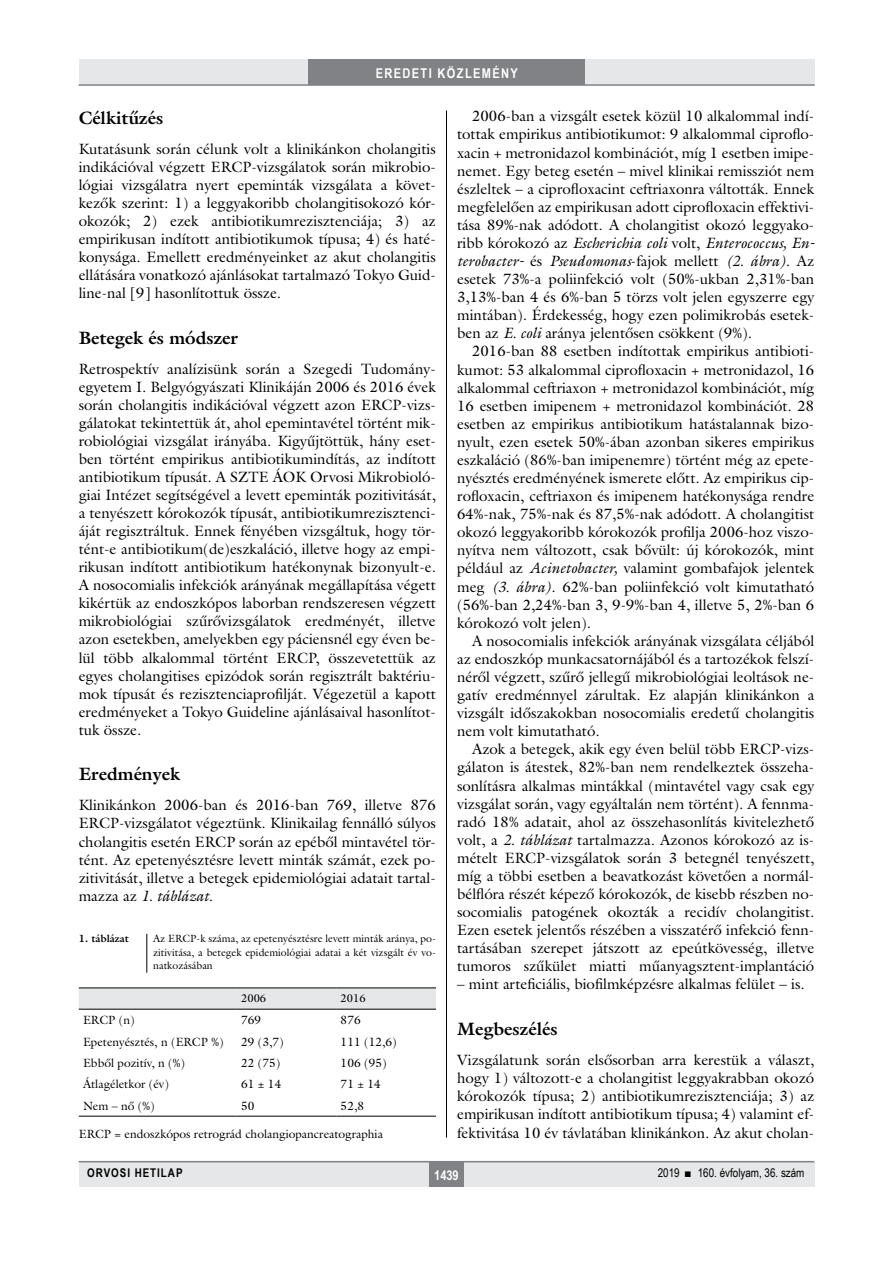
<style>
.page{position:relative;width:893px;height:1263px;background:#fff}
.page>*{position:absolute;margin:0;border:0;box-sizing:border-box;transform-origin:0 0}
.alcimbold{font:700 18px "Galliard Reg";color:#000}
.Body_Text{font:15px/18.1px "Galliard Reg";color:#000;text-align:justify}
.Body_tompa{font:15px/18px "Galliard Reg";color:#000;text-align:justify}
.t1{font:700 13.5px "Arial Narrow";letter-spacing:.1em;color:#fff}
.tabla{font:12px "Galliard Reg";color:#000}
.tompa_8_10{font:12px "Galliard Reg";color:#000}
.t2{font:12px "Arial Narrow";color:#000}
.t3{font:700 12px "Arial Narrow";letter-spacing:.08em;color:#000}
.tablafej{font:11.25px "Galliard Reg";color:#000}
.kepalairas2{font:10.5px/13.5px "Galliard Reg";color:#000;text-align:justify}
.kepalairas1{font:700 10.5px "Galliard Reg";color:#000}
.s1{font-style:italic}
</style>
<div class="page">
<div style="left:79px;top:1161px;width:735px;height:25px;background:#e6e7e8"></div>
<div style="left:429px;top:1161px;width:34px;height:25px;background:#808285"></div>
<hr style="left:79px;top:1161px;width:735px;height:1px;background:#808285">
<div style="left:79px;top:60px;width:735px;height:25px;background:#e6e7e8"></div>
<div style="left:308px;top:60px;width:277px;height:25px;background:#808285"></div>
<hr style="left:79px;top:84px;width:736px;height:2px;background:#808285">
<hr style="left:446px;top:111px;width:1px;height:1026px;background:#000">
<hr style="left:146px;top:934px;width:1px;height:39px;background:#000">
<svg style="left:79px;top:988px;width:357px;height:21px;background:#dddedf"></svg>
<hr style="left:79px;top:987px;width:158px;height:1px;background:#000">
<hr style="left:237px;top:987px;width:99px;height:1px;background:#000">
<hr style="left:336px;top:987px;width:100px;height:1px;background:#000">
<hr style="left:79px;top:1009px;width:158px;height:1px;background:#000">
<hr style="left:237px;top:1009px;width:99px;height:1px;background:#000">
<hr style="left:336px;top:1009px;width:100px;height:1px;background:#000">
<hr style="left:79px;top:1116px;width:158px;height:1px;background:#000">
<hr style="left:237px;top:1116px;width:99px;height:1px;background:#000">
<hr style="left:336px;top:1116px;width:100px;height:1px;background:#000">
<p class="t1" style="left:376px;top:63px;width:144px">EREDETI KÖZLEMÉNY</p>
<p class="alcimbold" style="left:79px;top:106px;width:86px">Célkitűzés</p>
<p class="Body_tompa" style="left:79px;top:139px;width:359px;text-align:left">Kutatásunk során célunk volt a klinikánkon cholangitis indikációval végzett ERCP-vizsgálatok során mikrobio&shy;lógiai vizsgálatra nyert epeminták vizsgálata a követ&shy;kezők szerint: 1) a leggyakoribb cholangitisokozó kór&shy;okozók; 2) ezek antibiotikumrezisztenciája; 3) az empirikusan indított antibiotikumok típusa; 4) és haté&shy;konysága. Emellett eredményeinket az akut cholangitis ellátására vonatkozó ajánlásokat tartalmazó Tokyo Guid&shy;line-nal [9] hasonlítottuk össze.</p>
<p class="alcimbold" style="left:79px;top:326px;width:161px">Betegek és módszer</p>
<p class="Body_tompa" style="left:79px;top:359px;width:359px">Retrospektív analízisünk során a Szegedi Tudomány&shy;egyetem I. Belgyógyászati Klinikáján 2006 és 2016 évek során cholangitis indikációval végzett azon ERCP-vizs&shy;gálatokat tekintettük át, ahol epemintavétel történt mik&shy;robiológiai vizsgálat irányába. Kigyűjtöttük, hány eset&shy;ben történt empirikus antibiotikumindítás, az indított antibiotikum típusát. A SZTE ÁOK Orvosi Mikrobioló&shy;giai Intézet segítségével a levett epeminták pozitivitását, a tenyészett kórokozók típusát, antibiotikumrezisztenci&shy;áját regisztráltuk. Ennek fényében vizsgáltuk, hogy tör&shy;tént-e antibiotikum(de)eszkaláció, illetve hogy az empi&shy;rikusan indított antibiotikum hatékonynak bizonyult-e.<br>A nosocomialis infekciók arányának megállapítása végett kikértük az endoszkópos laborban rendszeresen végzett mikrobiológiai szűrővizsgálatok eredményét, illetve azon esetekben, amelyekben egy páciensnél egy éven be&shy;lül több alkalommal történt ERCP, összevetettük az egyes cholangitises epizódok során regisztrált baktériu&shy;mok típusát és rezisztenciaprofilját. Végezetül a kapott eredményeket a Tokyo Guideline ajánlásaival hasonlítot&shy;tuk össze.</p>
<p class="alcimbold" style="left:79px;top:762px;width:103px">Eredmények</p>
<p class="Body_tompa" style="left:79px;top:796px;width:359px">Klinikánkon 2006-ban és 2016-ban 769, illetve 876<br>ERCP-vizsgálatot végeztünk. Klinikailag fennálló súlyos cholangitis esetén ERCP során az epéből mintavétel tör&shy;tént. Az epetenyésztésre levett minták számát, ezek po&shy;zitivitását, illetve a betegek epidemiológiai adatait tartal&shy;mazza az <span class="s1">1. táblázat</span>.</p>
<p class="kepalairas1" style="left:79px;top:932px;width:52px">1. táblázat</p>
<p class="kepalairas2" style="left:153px;top:932px;width:284px">Az ERCP-k száma, az epetenyésztésre levett minták aránya, po&shy;zitivitása, a betegek epidemiológiai adatai a két vizsgált év vo&shy;natkozásában</p>
<p class="tablafej" style="left:241px;top:991px;width:27px">2006</p>
<p class="tablafej" style="left:341px;top:991px;width:27px">2016</p>
<p class="tabla" style="left:83px;top:1012px;width:53px">ERCP (n)</p>
<p class="tabla" style="left:241px;top:1012px;width:22px">769</p>
<p class="tabla" style="left:341px;top:1012px;width:22px">876</p>
<p class="tabla" style="left:83px;top:1034px;width:142px">Epetenyésztés, n (ERCP %)</p>
<p class="tabla" style="left:241px;top:1034px;width:44px">29 (3,7)</p>
<p class="tabla" style="left:341px;top:1034px;width:58px">111 (12,6)</p>
<p class="tabla" style="left:83px;top:1055px;width:103px">Ebből pozitív, n (%)</p>
<p class="tabla" style="left:241px;top:1055px;width:41px">22 (75)</p>
<p class="tabla" style="left:341px;top:1055px;width:48px">106 (95)</p>
<p class="tabla" style="left:83px;top:1077px;width:87px">Átlagéletkor (év)</p>
<p class="tabla" style="left:241px;top:1077px;width:42px">61 ± 14</p>
<p class="tabla" style="left:341px;top:1077px;width:42px">71 ± 14</p>
<p class="tabla" style="left:83px;top:1098px;width:73px">Nem – nő (%)</p>
<p class="tabla" style="left:241px;top:1098px;width:15px">50</p>
<p class="tabla" style="left:341px;top:1098px;width:25px">52,8</p>
<p class="tompa_8_10" style="left:79px;top:1126px;width:306px">ERCP = endoszkópos retrográd cholangiopancreatographia</p>
<p class="Body_Text" style="left:457px;top:107px;width:359px;text-indent:15px">2006-ban a vizsgált esetek közül 10 alkalommal indí&shy;tottak empirikus antibiotikumot: 9 alkalommal ciproflo&shy;xacin + metronidazol kombinációt, míg 1 esetben imipe&shy;nemet. Egy beteg esetén – mivel klinikai remissziót nem észleltek – a ciprofloxacint ceftriaxonra váltották. Ennek megfelelően az empirikusan adott ciprofloxacin effektivi&shy;tása 89%-nak adódott. A cholangitist okozó leggyako&shy;ribb kórokozó az <span class="s1">Escherichia coli</span> volt, <span class="s1">Enterococcus, En&shy;terobacter-</span> és <span class="s1">Pseudomonas</span>-fajok mellett <span class="s1">(2. ábra).</span> Az esetek 73%-a poliinfekció volt (50%-ukban 2,31%-ban 3,13%-ban 4 és 6%-ban 5 törzs volt jelen egyszerre egy mintában). Érdekesség, hogy ezen polimikrobás esetek&shy;ben az <span class="s1">E. coli</span> aránya jelentősen csökkent (9%).</p>
<p class="Body_Text" style="left:457px;top:342px;width:359px;text-indent:15px">2016-ban 88 esetben indítottak empirikus antibioti&shy;kumot: 53 alkalommal ciprofloxacin + metronidazol, 16 alkalommal ceftriaxon + metronidazol kombinációt, míg 16 esetben imipenem + metronidazol kombinációt. 28 esetben az empirikus antibiotikum hatástalannak bizo&shy;nyult, ezen esetek 50%-ában azonban sikeres empirikus eszkaláció (86%-ban imipenemre) történt még az epete&shy;nyésztés eredményének ismerete előtt. Az empirikus cip&shy;rofloxacin, ceftriaxon és imipenem hatékonysága rendre 64%-nak, 75%-nak és 87,5%-nak adódott. A cholangitist okozó leggyakoribb kórokozók profilja 2006-hoz viszo&shy;nyítva nem változott, csak bővült: új kórokozók, mint például az <span class="s1">Acinetobacter,</span> valamint gombafajok jelentek meg <span class="s1">(3. ábra)</span>. 62%-ban poliinfekció volt kimutatható (56%-ban 2,24%-ban 3, 9-9%-ban 4, illetve 5, 2%-ban 6 kórokozó volt jelen).</p>
<p class="Body_Text" style="left:457px;top:631px;width:359px;text-indent:15px">A nosocomialis infekciók arányának vizsgálata céljából az endoszkóp munkacsatornájából és a tartozékok felszí&shy;néről végzett, szűrő jellegű mikrobiológiai leoltások ne&shy;gatív eredménnyel zárultak. Ez alapján klinikánkon a vizsgált időszakokban nosocomialis eredetű cholangitis nem volt kimutatható.</p>
<p class="Body_Text" style="left:457px;top:740px;width:359px;text-indent:15px">Azok a betegek, akik egy éven belül több ERCP-vizs&shy;gálaton is átestek, 82%-ban nem rendelkeztek összeha&shy;sonlításra alkalmas mintákkal (mintavétel vagy csak egy vizsgálat során, vagy egyáltalán nem történt). A fennma&shy;radó 18% adatait, ahol az összehasonlítás kivitelezhető volt, a <span class="s1">2. táblázat</span> tartalmazza. Azonos kórokozó az is&shy;mételt ERCP-vizsgálatok során 3 betegnél tenyészett, míg a többi esetben a beavatkozást követően a normál&shy;bélflóra részét képező kórokozók, de kisebb részben no&shy;socomialis patogének okozták a recidív cholangitist.<br>Ezen esetek jelentős részében a visszatérő infekció fenn&shy;tartásában szerepet játszott az epeútkövesség, illetve tumoros szűkület miatti műanyagsztent-implantáció</p>
<p class="Body_Text" style="left:457px;top:975px;width:349px">– mint arteficiális, biofilmképzésre alkalmas felület – is.</p>
<p class="alcimbold" style="left:457px;top:1017px;width:102px">Megbeszélés</p>
<p class="Body_tompa" style="left:457px;top:1051px;width:359px">Vizsgálatunk során elsősorban arra kerestük a választ, hogy 1) változott-e a cholangitist leggyakrabban okozó kórokozók típusa; 2) antibiotikumrezisztenciája; 3) az empirikusan indított antibiotikum típusa; 4) valamint ef&shy;fektivitása 10 év távlatában klinikánkon. Az akut cholan-</p>
<p class="t3" style="left:87px;top:1164px;width:97px">ORVOSI HETILAP</p>
<p class="t1" style="left:434px;top:1165px;width:26px">1439</p>
<p class="t2" style="left:658px;top:1164px;width:148px">2019 ■ 160. évfolyam, 36. szám</p>
</div>
